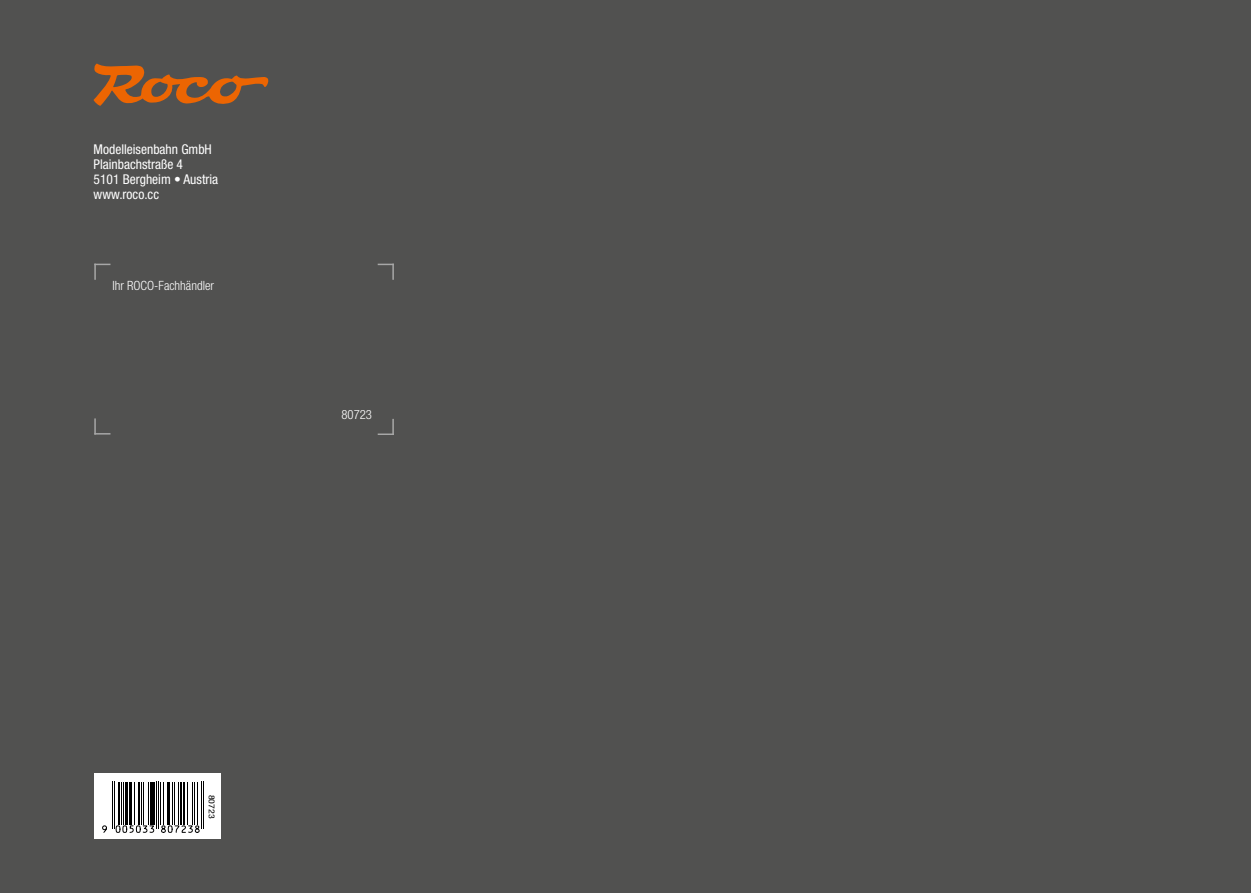
<style>
.page{position:relative;width:1251px;height:893px;background:#fff}
.page>*{position:absolute;margin:0;border:0;box-sizing:border-box;transform-origin:0 0}
.t1{font:condensed 13.5px/15px "Helvetica Neue LT Std";color:#fff}
.t2{font:300 condensed 12.75px "Helvetica Neue LT Std";color:#fff}
.t3{font:condensed 8.25px "Helvetica Neue LT Std";color:#000;scale:1.2 1}
</style>
<div class="page">
<div style="left:0;top:0;width:1250px;height:893px;background:#515150"></div>
<div style="left:94px;top:774px;width:126px;height:65px;background:#fff"></div>
<hr style="left:112px;top:782px;width:1px;height:47px;background:#000">
<hr style="left:114px;top:782px;width:1px;height:47px;background:#000">
<hr style="left:118px;top:782px;width:2px;height:42px;background:#000">
<hr style="left:121px;top:782px;width:1px;height:42px;background:#000">
<hr style="left:123px;top:782px;width:1px;height:42px;background:#000">
<hr style="left:125px;top:782px;width:3px;height:42px;background:#000">
<hr style="left:129px;top:782px;width:3px;height:42px;background:#000">
<hr style="left:134px;top:782px;width:1px;height:42px;background:#000">
<hr style="left:138px;top:782px;width:2px;height:42px;background:#000">
<hr style="left:141px;top:782px;width:1px;height:42px;background:#000">
<hr style="left:143px;top:782px;width:1px;height:42px;background:#000">
<hr style="left:148px;top:782px;width:1px;height:42px;background:#000">
<hr style="left:150px;top:782px;width:3px;height:42px;background:#000">
<hr style="left:154px;top:782px;width:1px;height:42px;background:#000">
<hr style="left:156px;top:782px;width:1px;height:47px;background:#000">
<hr style="left:158px;top:782px;width:1px;height:47px;background:#000">
<hr style="left:160px;top:782px;width:1px;height:42px;background:#000">
<hr style="left:163px;top:782px;width:1px;height:42px;background:#000">
<hr style="left:167px;top:782px;width:3px;height:42px;background:#000">
<hr style="left:172px;top:782px;width:1px;height:42px;background:#000">
<hr style="left:174px;top:782px;width:1px;height:42px;background:#000">
<hr style="left:177px;top:782px;width:1px;height:42px;background:#000">
<hr style="left:180px;top:782px;width:2px;height:42px;background:#000">
<hr style="left:183px;top:782px;width:2px;height:42px;background:#000">
<hr style="left:187px;top:782px;width:1px;height:42px;background:#000">
<hr style="left:192px;top:782px;width:1px;height:42px;background:#000">
<hr style="left:194px;top:782px;width:1px;height:42px;background:#000">
<hr style="left:197px;top:782px;width:1px;height:42px;background:#000">
<hr style="left:201px;top:782px;width:1px;height:47px;background:#000">
<hr style="left:203px;top:782px;width:1px;height:47px;background:#000">
<svg style="left:102px;top:825px;width:98px;height:8px"></svg>
<svg style="left:93px;top:64px;width:176px;height:42px"></svg>
<svg style="left:94px;top:264px;width:16px;height:16px"></svg>
<svg style="left:377px;top:264px;width:17px;height:16px"></svg>
<svg style="left:377px;top:419px;width:17px;height:16px"></svg>
<svg style="left:94px;top:418px;width:16px;height:17px"></svg>
<p class="t1" style="left:94px;top:142px;width:126px">Modelleisenbahn GmbH<br>Plainbachstraße 4<br>5101 Bergheim • Austria www.roco.cc</p>
<p class="t2" style="left:112px;top:279px;width:103px">Ihr ROCO-Fachhändler</p>
<p class="t2" style="left:341px;top:407px;width:32px">80723</p>
<p class="t3" style="left:216px;top:794px;width:21px;rotate:90deg">80723</p>
</div>
